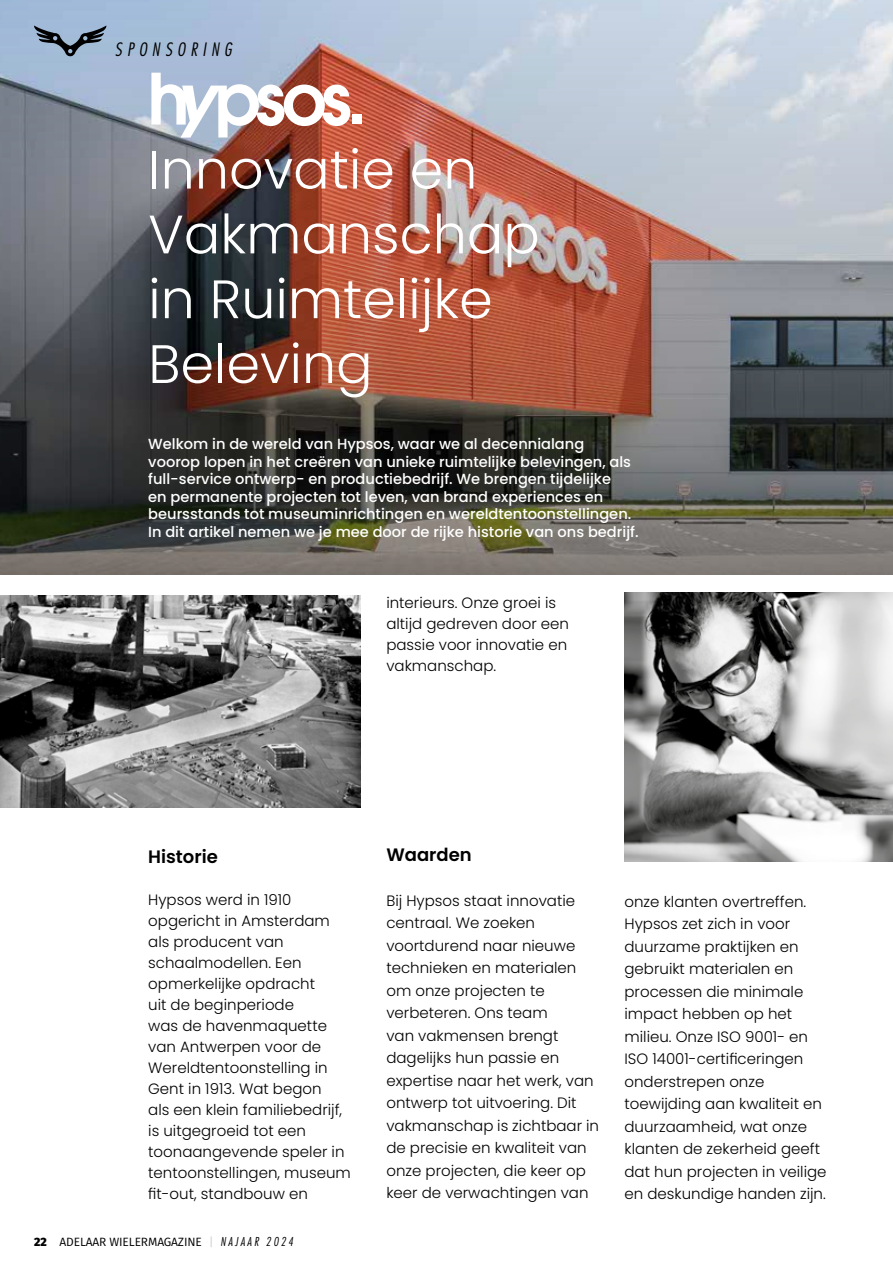
<style>
.page{position:relative;width:893px;height:1263px;background:#fff}
.page>*{position:absolute;margin:0;border:0;box-sizing:border-box;transform-origin:0 0}
.t1{font:300 54px/64.8px "Poppins";color:#fff}
.t2{font:600 18px "Poppins";color:#000}
.t3{font:italic 300 condensed 18px "Futura Std";letter-spacing:.29em;color:#000}
.t4{font:300 15px/22.5px "Poppins";color:#000}
.t5{font:500 14.7px/17.5px "Poppins";color:#fff}
.t6{font:12px "Fira Sans";letter-spacing:-.01em;color:#000}
.s1{font-weight:800}
.s2{font-family:"Fira Sans Hair"}
.s3{font-family:"Futura Std";font-weight:300;font-style:italic;font-stretch:condensed}
</style>
<div class="page">
<img style="left:0;top:595px;width:361px;height:213px">
<img style="left:0;top:0;width:893px;height:574px">
<img style="left:624px;top:592px;width:269px;height:269px">
<div style="left:353px;top:115px;width:9px;height:9px;background:#fff"></div>
<svg style="left:151px;top:73px;width:199px;height:65px"></svg>
<svg style="left:34px;top:26px;width:72px;height:31px;background:#76889c"></svg>
<p class="t3" style="left:115px;top:39px;width:118px">SPONSORING</p>
<h1 class="t1" style="left:148px;top:138px;width:393px">Innovatie en<br>Vakmanschap in Ruimtelijke<br>Beleving</h1>
<p class="t5" style="left:148px;top:435px;width:492px">Welkom in de wereld van Hypsos, waar we al decennialang voorop lopen in het creëren van unieke ruimtelijke belevingen, als full-service ontwerp- en productiebedrijf. We brengen tijdelijke<br>en permanente projecten tot leven, van brand experiences en beursstands tot museuminrichtingen en wereldtentoonstellingen.<br>In dit artikel nemen we je mee door de rijke historie van ons bedrijf.</p>
<p class="t4" style="left:386px;top:592px;width:184px;line-height:21px">interieurs. Onze groei is altijd gedreven door een passie voor innovatie en vakmanschap.</p>
<p class="t2" style="left:148px;top:846px;width:71px">Historie</p>
<p class="t4" style="left:148px;top:889px;width:204px;line-height:21px">Hypsos werd in 1910 opgericht in Amsterdam als producent van schaalmodellen. Een opmerkelijke opdracht<br>uit de beginperiode<br>was de havenmaquette van Antwerpen voor de<br>Wereldtentoonstelling in<br>Gent in 1913. Wat begon<br>als een klein familiebedrijf, is uitgegroeid tot een toonaangevende speler in tentoonstellingen, museum fit-out, standbouw en</p>
<p class="t6" style="left:34px;top:1234px;width:261px"><span class="s1">22</span> ADELAAR WIELERMAGAZINE <span class="s2">|</span> <span class="s3">NA JA A R 2 02 4</span></p>
<p class="t2" style="left:386px;top:844px;width:87px">Waarden</p>
<p class="t4" style="left:386px;top:889px;width:214px">Bij Hypsos staat innovatie centraal. We zoeken voortdurend naar nieuwe technieken en materialen om onze projecten te verbeteren. Ons team<br>van vakmensen brengt dagelijks hun passie en expertise naar het werk, van ontwerp tot uitvoering. Dit vakmanschap is zichtbaar in de precisie en kwaliteit van onze projecten, die keer op keer de verwachtingen van</p>
<p class="t4" style="left:624px;top:890px;width:204px">onze klanten overtreffen.<br>Hypsos zet zich in voor duurzame praktijken en gebruikt materialen en processen die minimale impact hebben op het milieu. Onze ISO 9001- en<br>ISO 14001-certificeringen onderstrepen onze toewijding aan kwaliteit en duurzaamheid, wat onze klanten de zekerheid geeft dat hun projecten in veilige en deskundige handen zijn.</p>
</div>
